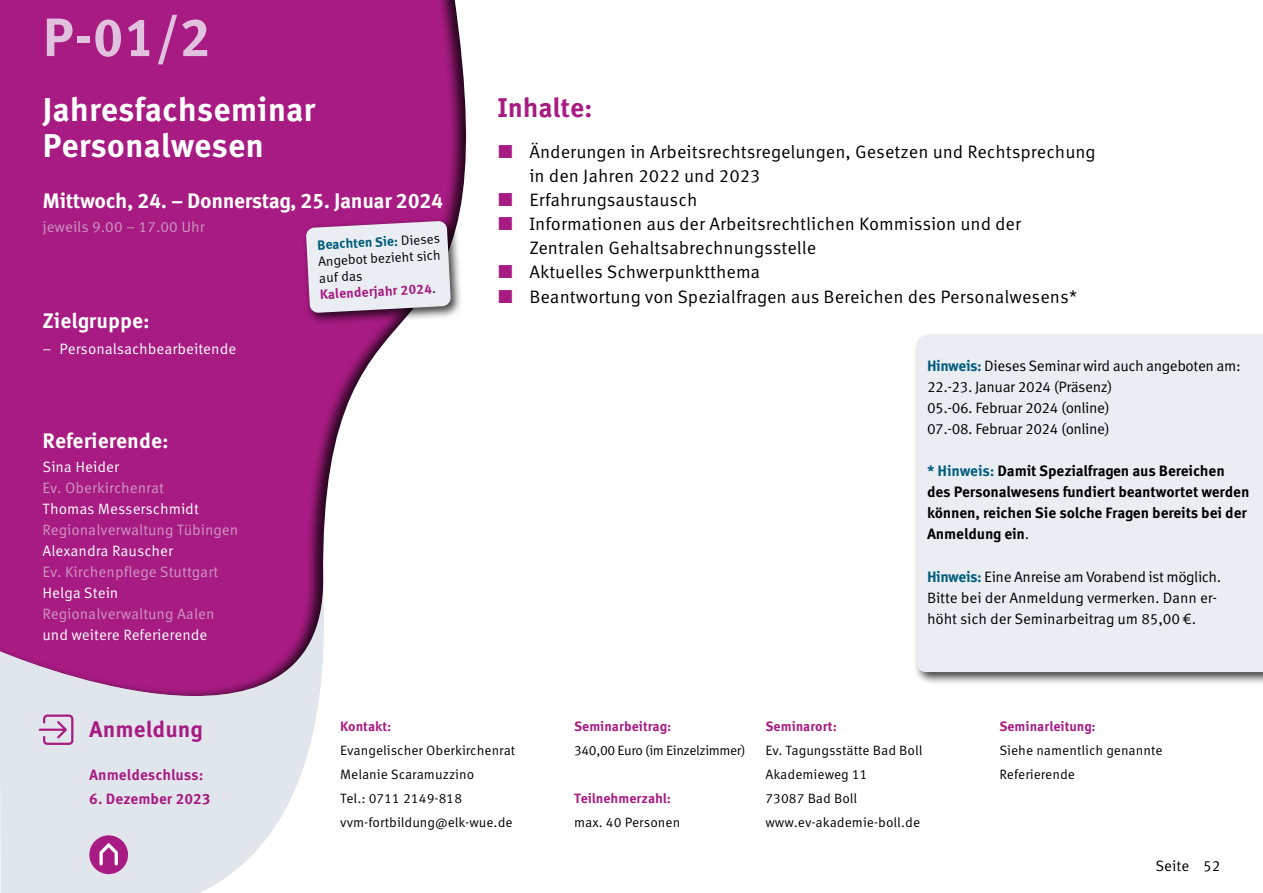
<style>
.page{position:relative;width:1263px;height:893px;background:#fff}
.page>*{position:absolute;margin:0;border:0;box-sizing:border-box;transform-origin:0 0}
.t1{font:700 54px "Meta Correspondence Pro";color:#e1c2de}
.t2{font:700 33px/36px "Meta Correspondence Pro";color:#fff}
.t3{font:700 27px "Meta Correspondence Pro";letter-spacing:-.01em;color:#a71b82}
.t4{font:700 22.5px "Meta Correspondence Pro";color:#a71b82}
.t5{font:700 21px "Meta Correspondence Pro";letter-spacing:-.02em;color:#fff}
.t6{font:700 21px "Meta Correspondence Pro";color:#fff}
.t7{font:18px/24.3px "Meta Correspondence Pro";color:#000}
.t8{font:700 15px/21px "Meta Correspondence Pro";letter-spacing:-.01em;color:#000}
.t9{font:15px/21px "Meta Correspondence Pro";letter-spacing:-.03em;color:#000}
.t10{font:15px "Meta Correspondence Pro";color:#cf96c3}
.t11{font:15px/21px "Meta Correspondence Pro";letter-spacing:-.01em;color:#000}
.t12{font:15px "Meta Correspondence Pro";color:#fff}
.t13{font:700 15px "Meta Correspondence Pro";color:#a71b82}
.t14{font:13.5px/24px "Meta Correspondence Pro";color:#000}
.t15{font:700 13.5px "Meta Correspondence Pro";color:#a71b82}
.t16{font:13.5px "Meta Correspondence Pro";letter-spacing:-.03em;color:#000}
.s1{font-weight:700;color:#005c7c}
.s2{font-weight:700;color:#a71b82}
.s3{color:#005c7c}
.s4{font-weight:400}
</style>
<div class="page">
<svg style="left:0;top:696px;width:319px;height:197px;background:#e4e7ee"></svg>
<div style="left:0;top:0;width:480px;height:696px;background:#000;opacity:.75"></div>
<div style="left:90px;top:836px;width:37px;height:37px;background:#a71b82;border-radius:50%"></div>
<div style="left:89px;top:835px;width:39px;height:39px;border:2px solid #a71b82;border-radius:50%"></div>
<svg style="left:96px;top:842px;width:25px;height:25px"></svg>
<svg style="left:97px;top:840px;width:23px;height:24px"></svg>
<svg style="left:39px;top:714px;width:34px;height:31px"></svg>
<div style="left:914px;top:333px;width:349px;height:352px;background:#000;opacity:.75"></div>
<div style="left:917px;top:336px;width:346px;height:336px;background:#eaedf2"></div>
<div style="left:302px;top:217px;width:161px;height:108px;background:#000;opacity:.75"></div>
<svg style="left:306px;top:221px;width:145px;height:92px;background:#ded8e3"></svg>
<h1 class="t1" style="left:43px;top:-5px;width:170px">P-01/2</h1>
<h2 class="t2" style="left:43px;top:90px;width:275px">Jahresfachseminar<br>Personalwesen</h2>
<p class="t5" style="left:43px;top:184px;width:402px">Mittwoch, 24. – Donnerstag, 25. Januar 2024</p>
<p class="t10" style="left:43px;top:215px;width:164px">jeweils 9.00 – 17.00 Uhr</p>
<p class="t14" style="left:317px;top:236px;width:125px;line-height:16.5px;rotate:-3deg"><span class="s1">Beachten Sie:</span> Dieses<br>Angebot bezieht sich auf das<br><span class="s2">Kalenderjahr 2024</span>.</p>
<p class="t6" style="left:43px;top:304px;width:109px">Zielgruppe:</p>
<p class="t12" style="left:43px;top:337px;width:195px">– Personalsachbearbeitende</p>
<p class="t6" style="left:43px;top:424px;width:128px">Referierende:</p>
<p class="t12" style="left:43px;top:455px;width:78px">Sina Heider</p>
<p class="t10" style="left:43px;top:476px;width:123px">Ev. Oberkirchenrat</p>
<p class="t12" style="left:43px;top:497px;width:158px">Thomas Messerschmidt</p>
<p class="t10" style="left:43px;top:518px;width:197px">Regionalverwaltung Tübingen</p>
<p class="t12" style="left:43px;top:539px;width:132px">Alexandra Rauscher</p>
<p class="t10" style="left:43px;top:560px;width:177px">Ev. Kirchenpflege Stuttgart</p>
<p class="t12" style="left:43px;top:581px;width:77px">Helga Stein</p>
<p class="t10" style="left:43px;top:602px;width:174px">Regionalverwaltung Aalen</p>
<p class="t12" style="left:43px;top:623px;width:167px">und weitere Referierende</p>
<h3 class="t3" style="left:497px;top:86px;width:97px">Inhalte:</h3>
<p class="t7" style="left:529px;top:138px;width:568px">Änderungen in Arbeitsrechtsregelungen, Gesetzen und Rechtsprechung in den Jahren 2022 und 2023<br>Erfahrungsaustausch<br>Informationen aus der Arbeitsrechtlichen Kommission und der Zentralen Gehaltsabrechnungsstelle<br>Aktuelles Schwerpunktthema<br>Beantwortung von Spezialfragen aus Bereichen des Personalwesens*</p>
<p class="t9" style="left:927px;top:355px;width:315px"><span class="s1">Hinweis:</span> Dieses Seminar wird auch angeboten am:<br>22.-23. Januar 2024 (Präsenz)<br>05.-06. Februar 2024 (online)<br>07.-08. Februar 2024 (online)</p>
<p class="t8" style="left:927px;top:460px;width:324px"><span class="s3">* Hinweis:</span> Damit Spezialfragen aus Bereichen des Personalwesens fundiert beantwortet werden können, reichen Sie solche Fragen bereits bei der Anmeldung ein<span class="s4">.</span></p>
<p class="t11" style="left:927px;top:565px;width:296px"><span class="s1">Hinweis:</span> Eine Anreise am Vorabend ist möglich.<br>Bitte bei der Anmeldung vermerken. Dann er&shy;höht sich der Seminarbeitrag um 85,00 €.</p>
<p class="t4" style="left:89px;top:711px;width:115px">Anmeldung</p>
<p class="t15" style="left:340px;top:715px;width:53px">Kontakt:</p>
<p class="t14" style="left:340px;top:737px;width:177px">Evangelischer Oberkirchenrat<br>Melanie Scaramuzzino<br>Tel.: 0711 2149-818 vvm-fortbildung@elk-wue.de</p>
<p class="t13" style="left:89px;top:763px;width:116px">Anmeldeschluss:</p>
<p class="t13" style="left:89px;top:787px;width:123px">6. Dezember 2023</p>
<p class="t15" style="left:574px;top:715px;width:99px">Seminarbeitrag:</p>
<p class="t16" style="left:574px;top:740px;width:173px">340,00 Euro (im Einzelzimmer)</p>
<p class="t15" style="left:574px;top:787px;width:99px">Teilnehmerzahl:</p>
<p class="t14" style="left:574px;top:809px;width:108px">max. 40 Personen</p>
<p class="t15" style="left:765px;top:715px;width:73px">Seminarort:</p>
<p class="t14" style="left:765px;top:737px;width:158px">Ev. Tagungsstätte Bad Boll<br>Akademieweg 11<br>73087 Bad Boll www.ev-akademie-boll.de</p>
<p class="t15" style="left:999px;top:715px;width:98px">Seminarleitung:</p>
<p class="t14" style="left:999px;top:737px;width:165px">Siehe namentlich genannte<br>Referierende</p>
<p class="t9" style="left:1155px;top:855px;width:67px">Seite 52</p>
</div>
